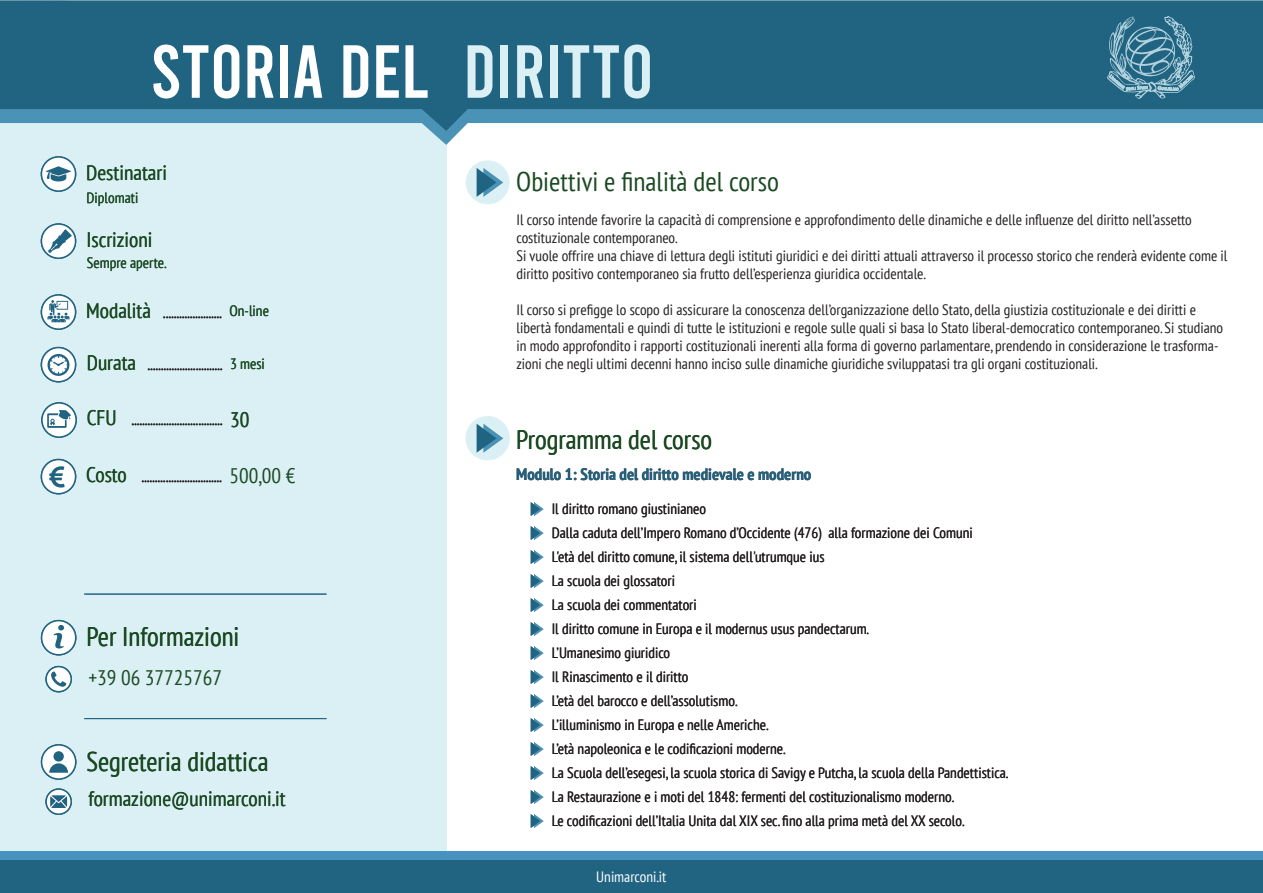
<style>
.page{position:relative;width:1263px;height:893px;background:#fff}
.page>*{position:absolute;margin:0;border:0;box-sizing:border-box;transform-origin:0 0}
.t1{font:75px "Bebas";color:#fff}
.t2{font:condensed 27px "PT Sans";color:#1b4922}
.t3{font:condensed 21px "PT Sans";color:#1b4922}
.t4{font:condensed 16.5px "PT Sans";color:#231f20}
.t5{font:700 condensed 16.5px "PT Sans";color:#216482}
.t6{font:condensed 15px/24px "PT Sans";color:#231f20}
.t7{font:condensed 15px "PT Sans";color:#1b4922}
.t8{font:condensed 15px "PT Sans";color:#fff}
.s1{color:#dbf0f5}
.s2{font-size:21px;color:#1b4922}
.s3{font-size:15px;color:#1b4922}
</style>
<div class="page">
<div style="left:0;top:123px;width:446px;height:770px;background:#dbf0f5"></div>
<svg style="left:0;top:0;width:1263px;height:131px;background:#33728f"></svg>
<div style="left:0;top:852px;width:1263px;height:41px;background:#4792c0"></div>
<div style="left:0;top:860px;width:1263px;height:33px;background:#216482"></div>
<svg style="left:1106px;top:16px;width:89px;height:83px;background:#4c859d"></svg>
<div style="left:466px;top:160px;width:44px;height:44px;background:#dbf0f5;border-radius:50%"></div>
<svg style="left:477px;top:168px;width:26px;height:29px"></svg>
<svg style="left:41px;top:157px;width:35px;height:34px"></svg>
<div style="left:41px;top:156px;width:35px;height:36px;border:2px solid #226583;border-radius:50%"></div>
<svg style="left:41px;top:224px;width:35px;height:34px"></svg>
<div style="left:41px;top:223px;width:35px;height:36px;border:2px solid #226583;border-radius:50%"></div>
<svg style="left:41px;top:295px;width:35px;height:34px"></svg>
<div style="left:41px;top:294px;width:35px;height:36px;border:2px solid #226583;border-radius:50%"></div>
<div style="left:41px;top:460px;width:35px;height:34px;background:#fff;border-radius:50%"></div>
<div style="left:41px;top:459px;width:35px;height:35px;border:2px solid #226583;border-radius:50%"></div>
<svg style="left:47px;top:300px;width:23px;height:22px"></svg>
<svg style="left:49px;top:466px;width:16px;height:22px"></svg>
<svg style="left:48px;top:229px;width:24px;height:24px"></svg>
<svg style="left:45px;top:166px;width:27px;height:15px"></svg>
<svg style="left:42px;top:403px;width:34px;height:34px"></svg>
<div style="left:41px;top:402px;width:36px;height:36px;border:2px solid #226583;border-radius:50%"></div>
<svg style="left:47px;top:410px;width:24px;height:18px"></svg>
<svg style="left:41px;top:348px;width:35px;height:34px"></svg>
<div style="left:41px;top:347px;width:35px;height:35px;border:2px solid #226583;border-radius:50%"></div>
<svg style="left:48px;top:354px;width:21px;height:22px"></svg>
<hr style="left:84px;top:594px;width:242px;height:1px;background:#226583">
<svg style="left:46px;top:667px;width:25px;height:25px"></svg>
<div style="left:45px;top:666px;width:27px;height:26px;border:2px solid #226583;border-radius:50%"></div>
<svg style="left:51px;top:672px;width:15px;height:15px"></svg>
<svg style="left:46px;top:789px;width:25px;height:25px"></svg>
<div style="left:45px;top:788px;width:27px;height:27px;border:2px solid #226583;border-radius:50%"></div>
<svg style="left:50px;top:795px;width:17px;height:13px"></svg>
<div style="left:42px;top:621px;width:34px;height:34px;background:#fff;border-radius:50%"></div>
<div style="left:41px;top:620px;width:35px;height:35px;border:2px solid #226583;border-radius:50%"></div>
<svg style="left:54px;top:625px;width:10px;height:23px"></svg>
<div style="left:42px;top:745px;width:34px;height:34px;background:#fff;border-radius:50%"></div>
<div style="left:41px;top:744px;width:35px;height:36px;border:2px solid #226583;border-radius:50%"></div>
<hr style="left:84px;top:718px;width:242px;height:1px;background:#226583">
<div style="left:53px;top:751px;width:11px;height:11px;background:#216482;border-radius:50%"></div>
<svg style="left:49px;top:763px;width:19px;height:10px"></svg>
<svg style="left:531px;top:502px;width:12px;height:14px"></svg>
<svg style="left:531px;top:550px;width:12px;height:14px"></svg>
<svg style="left:531px;top:574px;width:12px;height:14px"></svg>
<svg style="left:531px;top:598px;width:12px;height:14px"></svg>
<svg style="left:531px;top:622px;width:12px;height:14px"></svg>
<svg style="left:531px;top:646px;width:12px;height:14px"></svg>
<svg style="left:531px;top:670px;width:12px;height:14px"></svg>
<svg style="left:531px;top:694px;width:12px;height:14px"></svg>
<svg style="left:531px;top:718px;width:12px;height:14px"></svg>
<svg style="left:531px;top:742px;width:12px;height:14px"></svg>
<svg style="left:531px;top:766px;width:12px;height:14px"></svg>
<svg style="left:531px;top:790px;width:12px;height:14px"></svg>
<svg style="left:531px;top:814px;width:12px;height:14px"></svg>
<svg style="left:531px;top:526px;width:12px;height:14px"></svg>
<div style="left:466px;top:416px;width:44px;height:44px;background:#dbf0f5;border-radius:50%"></div>
<svg style="left:477px;top:424px;width:26px;height:29px"></svg>
<h1 class="t1" style="left:151px;top:34px;width:504px">STORIA DEL <span class="s1">DIRITTO</span></h1>
<h3 class="t3" style="left:86px;top:159px;width:82px">Destinatari</h3>
<p class="t7" style="left:87px;top:188px;width:53px">Diplomati</p>
<h3 class="t3" style="left:87px;top:226px;width:68px">Iscrizioni</h3>
<p class="t7" style="left:87px;top:253px;width:81px">Sempre aperte.</p>
<h3 class="t3" style="left:86px;top:297px;width:66px">Modalità</h3>
<p class="t4" style="left:163px;top:301px;width:60px">......................</p>
<p class="t4" style="left:174px;top:301px;width:50px">.. .. .. ..</p>
<p class="t7" style="left:229px;top:301px;width:41px">On-line</p>
<p class="t4" style="left:87px;top:353px;width:180px"><span class="s2">Durata</span> ............................ <span class="s3">3 mesi</span></p>
<p class="t4" style="left:150px;top:353px;width:63px">.. .. .. .. ..</p>
<p class="t4" style="left:87px;top:409px;width:164px"><span class="s2">CFU</span> .................................. <span class="s2">30</span></p>
<p class="t4" style="left:134px;top:409px;width:79px">.. .. .. .. .. ..</p>
<h3 class="t3" style="left:86px;top:461px;width:42px">Costo</h3>
<p class="t4" style="left:147px;top:465px;width:150px">.. .. .. .. .. .. <span class="s2">500,00 €</span></p>
<p class="t4" style="left:142px;top:465px;width:82px">..............................</p>
<h2 class="t2" style="left:87px;top:619px;width:154px">Per Informazioni</h2>
<h3 class="t3" style="left:88px;top:664px;width:135px">+39 06 37725767</h3>
<h2 class="t2" style="left:87px;top:744px;width:184px">Segreteria didattica</h2>
<h3 class="t3" style="left:88px;top:785px;width:199px">formazione@unimarconi.it</h3>
<h2 class="t2" style="left:516px;top:165px;width:264px">Obiettivi e finalità del corso</h2>
<p class="t6" style="left:516px;top:210px;width:712px;line-height:18px">Il corso intende favorire la capacità di comprensione e approfondimento delle dinamiche e delle influenze del diritto nell’assetto costituzionale contemporaneo.<br>Si vuole offrire una chiave di lettura degli istituti giuridici e dei diritti attuali attraverso il processo storico che renderà evidente come il diritto positivo contemporaneo sia frutto dell’esperienza giuridica occidentale.</p>
<p class="t6" style="left:516px;top:300px;width:708px;line-height:18px">Il corso si prefigge lo scopo di assicurare la conoscenza dell’organizzazione dello Stato, della giustizia costituzionale e dei diritti e libertà fondamentali e quindi di tutte le istituzioni e regole sulle quali si basa lo Stato liberal-democratico contemporaneo. Si studiano in modo approfondito i rapporti costituzionali inerenti alla forma di governo parlamentare, prendendo in considerazione le trasforma&shy;zioni che negli ultimi decenni hanno inciso sulle dinamiche giuridiche sviluppatasi tra gli organi costituzionali.</p>
<h2 class="t2" style="left:516px;top:422px;width:197px">Programma del corso</h2>
<p class="t5" style="left:516px;top:463px;width:297px">Modulo 1: Storia del diritto medievale e moderno</p>
<p class="t6" style="left:552px;top:496px;width:458px">Il diritto romano giustinianeo<br>Dalla caduta dell’Impero Romano d’Occidente (476) alla formazione dei Comuni<br>L'età del diritto comune, il sistema dell'utrumque ius<br>La scuola dei glossatori<br>La scuola dei commentatori<br>Il diritto comune in Europa e il modernus usus pandectarum.<br>L’Umanesimo giuridico<br>Il Rinascimento e il diritto<br>L’età del barocco e dell’assolutismo.<br>L’illuminismo in Europa e nelle Americhe.<br>L’età napoleonica e le codificazioni moderne.<br>La Scuola dell’esegesi, la scuola storica di Savigy e Putcha, la scuola della Pandettistica.<br>La Restaurazione e i moti del 1848: fermenti del costituzionalismo moderno.<br>Le codificazioni dell’Italia Unita dal XIX sec. fino alla prima metà del XX secolo.</p>
<p class="t8" style="left:596px;top:867px;width:72px">Unimarconi.it</p>
</div>
